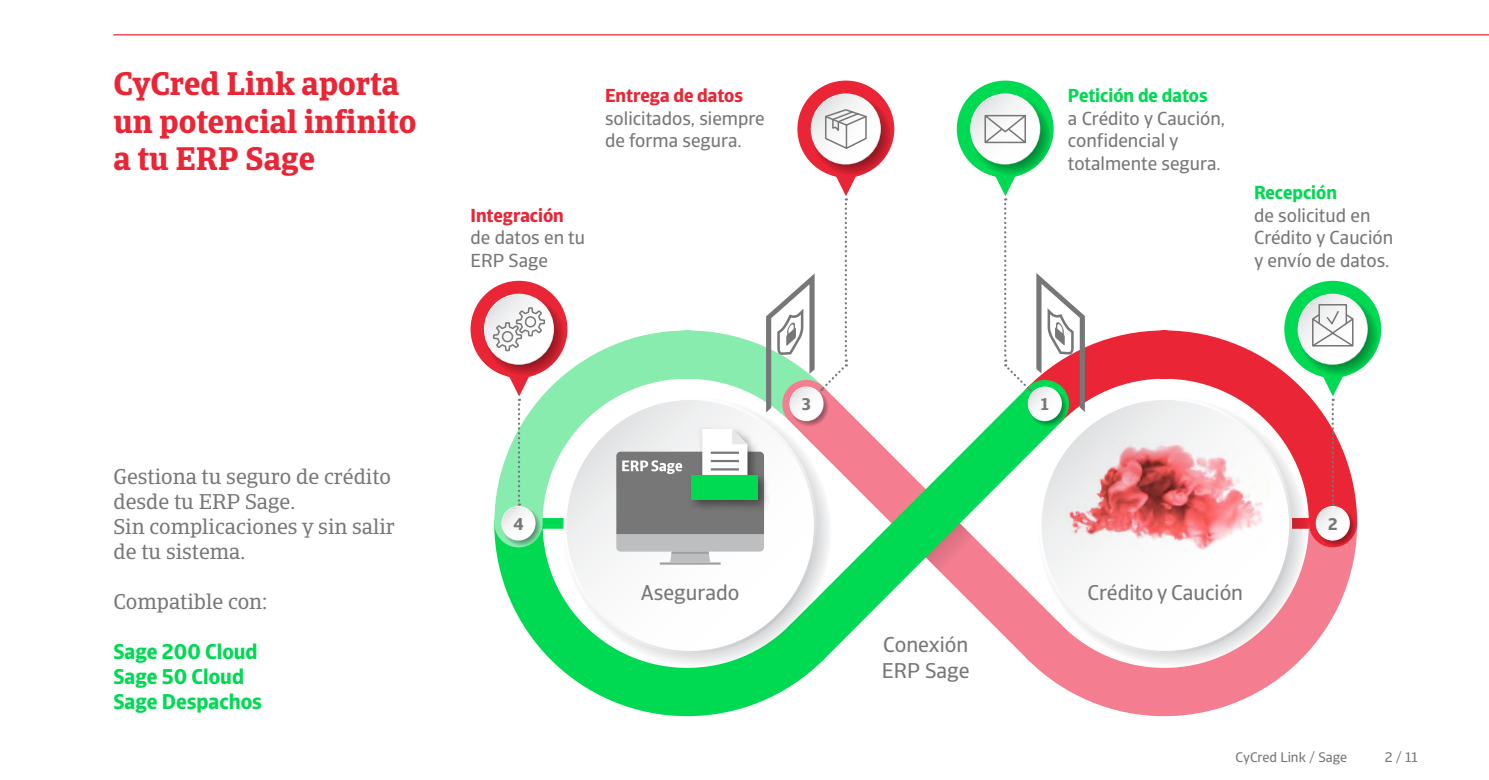
<style>
.page{position:relative;width:1489px;height:780px;background:#fff}
.page>*{position:absolute;margin:0;border:0;box-sizing:border-box;transform-origin:0 0}
.t1{font:700 32.5px "Catalana";color:#ea2535}
.t2{font:21.25px/25px "Catalana";color:#777}
.t3{font:21.25px "Catalana Sans";color:#777}
.t4{font:700 21.25px "Catalana Sans";color:#00da52}
.t5{font:18.75px/22.5px "Catalana Sans";color:#777}
.t6{font:700 18.75px "Catalana Sans";color:#00da52}
.t7{font:700 18.75px "Catalana Sans";color:#ea2535}
.t8{font:700 17px "Catalana Sans";color:#777}
.t9{font:13.75px "Catalana Sans";color:#777}
.s1{font-weight:700;color:#ea2535}
</style>
<div class="page">
<hr style="left:113px;top:34px;width:1375px;height:1px;background:#ea2535">
<svg style="left:500px;top:571px;width:238px;height:146px"></svg>
<svg style="left:474px;top:306px;width:264px;height:265px"></svg>
<svg style="left:1113px;top:571px;width:238px;height:146px"></svg>
<svg style="left:1084px;top:306px;width:297px;height:265px"></svg>
<svg style="left:738px;top:336px;width:375px;height:374px"></svg>
<svg style="left:1035px;top:394px;width:273px;height:273px"></svg>
<svg style="left:1038px;top:397px;width:253px;height:257px"></svg>
<svg style="left:1041px;top:400px;width:247px;height:251px"></svg>
<div style="left:1284px;top:281px;width:96px;height:96px;background:#00da52;border-radius:50%"></div>
<svg style="left:1297px;top:294px;width:81px;height:81px"></svg>
<svg style="left:1297px;top:294px;width:70px;height:71px"></svg>
<svg style="left:1298px;top:294px;width:68px;height:70px;background:#f4f5f5"></svg>
<div style="left:1318px;top:304px;width:28px;height:19px;border:2px solid #777"></div>
<svg style="left:1310px;top:309px;width:44px;height:39px;background:#dbdbdb"></svg>
<div style="left:470px;top:281px;width:97px;height:96px;background:#ea2535;border-radius:50%"></div>
<svg style="left:483px;top:294px;width:81px;height:81px"></svg>
<svg style="left:484px;top:294px;width:69px;height:70px"></svg>
<svg style="left:903px;top:503px;width:100px;height:78px"></svg>
<div style="left:956px;top:81px;width:97px;height:96px;background:#00da52;border-radius:50%"></div>
<svg style="left:969px;top:94px;width:81px;height:81px"></svg>
<svg style="left:970px;top:93px;width:70px;height:71px"></svg>
<svg style="left:970px;top:94px;width:69px;height:70px;background:#f3f5f5"></svg>
<svg style="left:983px;top:113px;width:44px;height:31px"></svg>
<div style="left:797px;top:81px;width:97px;height:96px;background:#ea2535;border-radius:50%"></div>
<svg style="left:810px;top:94px;width:81px;height:81px"></svg>
<svg style="left:810px;top:93px;width:70px;height:71px"></svg>
<svg style="left:811px;top:94px;width:69px;height:70px;background:#f5f5f5"></svg>
<svg style="left:823px;top:108px;width:44px;height:42px;background:#ddd"></svg>
<svg style="left:766px;top:172px;width:111px;height:240px"></svg>
<svg style="left:489px;top:280px;width:62px;height:225px"></svg>
<svg style="left:1302px;top:372px;width:62px;height:133px"></svg>
<svg style="left:975px;top:172px;width:109px;height:240px"></svg>
<svg style="left:560px;top:394px;width:273px;height:273px"></svg>
<svg style="left:563px;top:397px;width:253px;height:257px"></svg>
<svg style="left:566px;top:400px;width:248px;height:251px"></svg>
<svg style="left:1027px;top:387px;width:40px;height:39px"></svg>
<svg style="left:1027px;top:386px;width:34px;height:35px"></svg>
<svg style="left:1028px;top:387px;width:33px;height:33px"></svg>
<svg style="left:1315px;top:506px;width:39px;height:40px"></svg>
<svg style="left:1315px;top:506px;width:34px;height:34px"></svg>
<div style="left:1316px;top:506px;width:33px;height:34px;background:linear-gradient(to bottom,#ecebec,#fff);border-radius:17px"></div>
<svg style="left:789px;top:387px;width:39px;height:39px"></svg>
<svg style="left:789px;top:386px;width:34px;height:35px"></svg>
<svg style="left:790px;top:387px;width:33px;height:33px"></svg>
<svg style="left:501px;top:506px;width:40px;height:40px"></svg>
<svg style="left:501px;top:506px;width:34px;height:34px"></svg>
<div style="left:502px;top:506px;width:33px;height:34px;background:linear-gradient(to bottom,#eceded,#fff);border-radius:17px"></div>
<div style="left:698px;top:425px;width:60px;height:75px;background:#f0f0f1"></div>
<div style="left:688px;top:472px;width:81px;height:39px;background:#000;opacity:.4"></div>
<img style="left:1065px;top:441px;width:203px;height:110px">
<svg style="left:616px;top:429px;width:148px;height:135px"></svg>
<p class="t1" style="left:113px;top:64px;width:287px">CyCred Link aporta</p>
<p class="t1" style="left:113px;top:101px;width:304px">un potencial infinito</p>
<p class="t1" style="left:113px;top:139px;width:203px">a tu ERP Sage</p>
<p class="t2" style="left:113px;top:464px;width:279px">Gestiona tu seguro de crédito</p>
<p class="t2" style="left:113px;top:489px;width:183px">desde tu ERP Sage.</p>
<p class="t2" style="left:113px;top:514px;width:283px">Sin complicaciones y sin salir de tu sistema.</p>
<p class="t2" style="left:113px;top:589px;width:155px">Compatible con:</p>
<p class="t4" style="left:113px;top:638px;width:146px">Sage 200 Cloud</p>
<p class="t4" style="left:113px;top:663px;width:132px">Sage 50 Cloud</p>
<p class="t4" style="left:113px;top:688px;width:150px">Sage Despachos</p>
<p class="t5" style="left:605px;top:85px;width:161px"><span class="s1">Entrega de datos </span>solicitados, siempre de forma segura.</p>
<p class="t7" style="left:470px;top:203px;width:95px">Integración</p>
<p class="t5" style="left:470px;top:226px;width:116px">de datos en tu</p>
<p class="t5" style="left:470px;top:249px;width:79px">ERP Sage</p>
<p class="t6" style="left:1067px;top:84px;width:141px">Petición de datos</p>
<p class="t5" style="left:1067px;top:107px;width:159px">a Crédito y Caución,</p>
<p class="t5" style="left:1067px;top:130px;width:112px">confidencial y</p>
<p class="t5" style="left:1067px;top:152px;width:154px">totalmente segura.</p>
<p class="t6" style="left:1253px;top:181px;width:84px">Recepción</p>
<p class="t5" style="left:1253px;top:204px;width:118px">de solicitud en</p>
<p class="t5" style="left:1253px;top:226px;width:141px">Crédito y Caución</p>
<p class="t5" style="left:1253px;top:249px;width:137px">y envío de datos.</p>
<p class="t8" style="left:513px;top:513px;width:12px">4</p>
<p class="t8" style="left:802px;top:393px;width:11px">3</p>
<p class="t8" style="left:1040px;top:393px;width:10px">1</p>
<p class="t3" style="left:640px;top:579px;width:100px">Asegurado</p>
<p class="t3" style="left:1087px;top:579px;width:157px">Crédito y Caución</p>
<p class="t3" style="left:883px;top:632px;width:86px">Conexión</p>
<p class="t3" style="left:881px;top:657px;width:89px">ERP Sage</p>
<p class="t8" style="left:1327px;top:513px;width:11px">2</p>
<p class="t9" style="left:1235px;top:748px;width:113px">CyCred Link / Sage</p>
<p class="t9" style="left:1384px;top:748px;width:35px">2 / 11</p>
</div>
